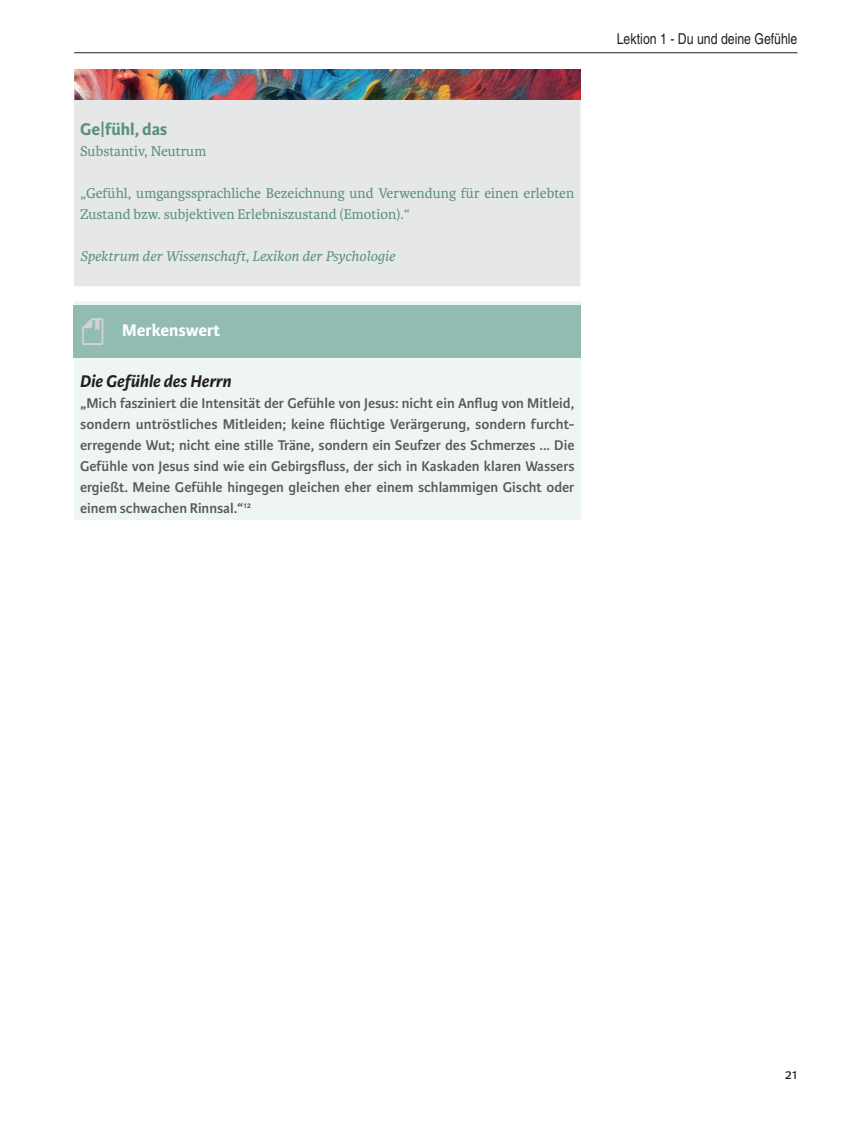
<style>
.page{position:relative;width:846px;height:1143px;background:#fff}
.page>*{position:absolute;margin:0;border:0;box-sizing:border-box;transform-origin:0 0}
.t1{font:italic 700 18px "Karmina Sans";color:#231f20}
.t2{font:700 18px "Karmina Sans";color:#5a927c}
.t3{font:700 18px "Karmina Sans";color:#fff}
.t4{font:600 15px/21px "Karmina Sans";color:#57585a;text-align:justify}
.t5{font:15px/21px "Karmina Basic";color:#5a927c}
.t6{font:italic 15px "Karmina Basic";color:#5a927c}
.t7{font:15px "Nimbus San Con L";color:#231f20}
.t8{font:15px "Karmina Sans";color:#231f20}
</style>
<div class="page">
<hr style="left:74px;top:52px;width:723px;height:1px;background:#231f20">
<div style="left:74px;top:100px;width:506px;height:186px;background:#e6e7e9"></div>
<img style="left:74px;top:70px;width:506px;height:30px">
<div style="left:74px;top:301px;width:506px;height:218px;background:#eef5f3"></div>
<div style="left:74px;top:306px;width:506px;height:52px;background:#92bcb1"></div>
<p class="t2" style="left:80px;top:119px;width:89px">Ge|fühl, das</p>
<p class="t5" style="left:80px;top:141px;width:128px">Substantiv, Neutrum</p>
<p class="t5" style="left:80px;top:183px;width:496px">„Gefühl, umgangssprachliche Bezeichnung und Verwendung für einen erlebten<br>Zustand bzw. subjektiven Erlebniszustand (Emotion).“</p>
<p class="t6" style="left:80px;top:248px;width:316px">Spektrum der Wissenschaft, Lexikon der Psychologie</p>
<p class="t3" style="left:122px;top:320px;width:100px">Merkenswert</p>
<p class="t1" style="left:80px;top:371px;width:153px">Die Gefühle des Herrn</p>
<p class="t4" style="left:80px;top:393px;width:496px">„Mich fasziniert die Intensität der Gefühle von Jesus: nicht ein Anflug von Mitleid, sondern untröstliches Mitleiden; keine flüchtige Verärgerung, sondern furcht&shy;erregende Wut; nicht eine stille Träne, sondern ein Seufzer des Schmerzes ... Die Gefühle von Jesus sind wie ein Gebirgsfluss, der sich in Kaskaden klaren Wassers ergießt. Meine Gefühle hingegen gleichen eher einem schlammigen Gischt oder einem schwachen Rinnsal.“<sup>12</sup></p>
<p class="t7" style="left:616px;top:28px;width:182px">Lektion 1 - Du und deine Gefühle</p>
<p class="t8" style="left:784px;top:1066px;width:14px">21</p>
</div>
